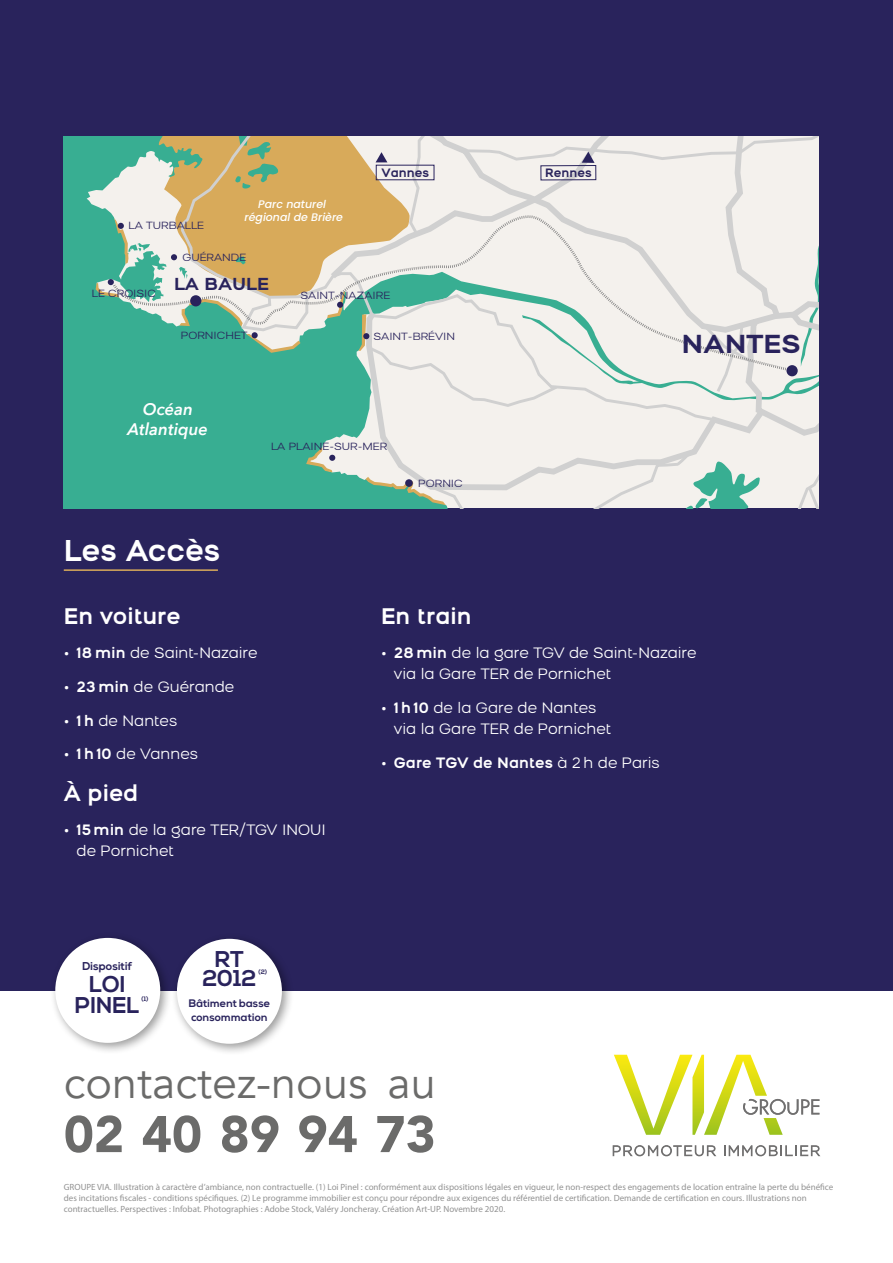
<style>
.page{position:relative;width:893px;height:1263px;background:#fff}
.page>*{position:absolute;margin:0;border:0;box-sizing:border-box;transform-origin:0 0}
.t1{font:900 51px "Avenir";color:#6b6b6a}
.t2{font:45px "Avenir";color:#6b6b6a}
.t3{font:700 30px "Bronova";letter-spacing:-.005em;color:#fff}
.t4{font:700 25.95px "Bronova";color:#29235c;scale:1.07 1}
.t5{font:700 22.8px/19px "Nexa";color:#29235c;text-align:center}
.t6{font:700 22.5px "Bronova";letter-spacing:-.01em;color:#fff}
.t7{font:700 17.25px "Bronova";color:#29235c;scale:1.07 1}
.t8{font:italic 600 16.8px/20.1px "Avenir Next";color:#fff;text-align:center}
.t9{font:15px/21px "Bronova";letter-spacing:.005em;color:#fff}
.t10{font:700 15px "Bronova";letter-spacing:.005em;color:#fff}
.t11{font:700 12.15px "Bronova";color:#29235c}
.t12{font:700 11.4px "Nexa";color:#29235c}
.t13{font:italic 500 10.95px/13.2px "Poppins";color:#fff;text-align:center}
.t14{font:700 10.95px/13px "Nexa";letter-spacing:.01em;color:#29235c}
.t15{font:10.35px "Bronova";color:#29235c;scale:1.07 1}
.t16{font:9px/10.8px "Myriad Pro";color:#929292}
.t17{font:700 6.3px "Nexa";color:#29235c}
.s1{font-weight:700}
.s2{font-weight:400}
</style>
<div class="page">
<svg style="left:613px;top:1145px;width:103px;height:11px"></svg>
<svg style="left:724px;top:1145px;width:96px;height:11px"></svg>
<svg style="left:614px;top:1055px;width:205px;height:80px"></svg>
<div style="left:0;top:0;width:893px;height:991px;background:#29235c"></div>
<div style="left:64px;top:136px;width:302px;height:372px;background:#38ae92"></div>
<svg style="left:177px;top:408px;width:641px;height:31px;background:#46b398"></svg>
<svg style="left:363px;top:408px;width:407px;height:85px;background:#ebece8"></svg>
<svg style="left:366px;top:416px;width:452px;height:92px;background:#e3e9e3"></svg>
<svg style="left:306px;top:447px;width:29px;height:25px"></svg>
<div style="left:405px;top:479px;width:8px;height:8px;background:#29235c;border-radius:50%"></div>
<svg style="left:96px;top:136px;width:722px;height:272px;background:#cad7c5"></svg>
<div style="left:540px;top:165px;width:56px;height:15px;border:1px solid #29235c"></div>
<div style="left:171px;top:933px;width:123px;height:122px;background:#000;opacity:.4"></div>
<div style="left:177px;top:939px;width:105px;height:105px;background:#fff;border-radius:50%"></div>
<div style="left:49px;top:932px;width:123px;height:123px;background:#000;opacity:.4"></div>
<div style="left:55px;top:938px;width:105px;height:105px;background:#fff;border-radius:50%"></div>
<hr style="left:64px;top:569px;width:154px;height:2px;background:#d8aa5a">
<p class="t13" style="left:245px;top:198px;width:100px">Parc naturel régional de Brière</p>
<p class="t15" style="left:128px;top:219px;width:72px">LA TURBALLE</p>
<p class="t15" style="left:183px;top:251px;width:61px">GUÉRANDE</p>
<h3 class="t11" style="left:381px;top:165px;width:49px">Vannes</h3>
<h3 class="t11" style="left:545px;top:165px;width:48px">Rennes</h3>
<p class="t15" style="left:92px;top:287px;width:62px">LE CROISIC</p>
<h3 class="t7" style="left:174px;top:273px;width:90px">LA BAULE</h3>
<p class="t15" style="left:181px;top:329px;width:64px">PORNICHET</p>
<h3 class="t8" style="left:128px;top:398px;width:82px">Océan<br>Atlantique</h3>
<p class="t15" style="left:301px;top:289px;width:85px">SAINT-NAZAIRE</p>
<p class="t15" style="left:374px;top:330px;width:78px">SAINT-BRÉVIN</p>
<h3 class="t3" style="left:64px;top:533px;width:158px">Les Accès</h3>
<p class="t15" style="left:271px;top:440px;width:110px">LA PLAINE-SUR-MER</p>
<p class="t15" style="left:418px;top:477px;width:43px">PORNIC</p>
<h3 class="t4" style="left:682px;top:328px;width:113px">NANTES</h3>
<h3 class="t6" style="left:64px;top:603px;width:118px">En voiture</h3>
<h3 class="t9" style="left:64px;top:642px;width:195px"><span class="s1">• 18 min</span> de Saint-Nazaire</h3>
<h3 class="t9" style="left:64px;top:676px;width:172px"><span class="s1">• 23 min</span> de Guérande</h3>
<h3 class="t9" style="left:64px;top:710px;width:115px"><span class="s1">• 1 h</span> de Nantes</h3>
<h3 class="t9" style="left:64px;top:743px;width:136px"><span class="s1">• 1 h 10</span> de Vannes</h3>
<h3 class="t6" style="left:64px;top:780px;width:76px">À pied</h3>
<h3 class="t9" style="left:77px;top:819px;width:251px;text-indent:-13px"><span class="s1">• 15 min</span> de la gare TER/TGV INOUI de Pornichet</h3>
<h3 class="t5" style="left:202px;top:950px;width:56px">RT<br>2012</h3>
<p class="t14" style="left:189px;top:997px;width:83px">Bâtiment basse consommation</p>
<p class="t12" style="left:83px;top:960px;width:51px">Dispositif</p>
<p class="t17" style="left:258px;top:968px;width:10px">(2)</p>
<h3 class="t5" style="left:75px;top:975px;width:67px;line-height:20.5px">LOI<br>PINEL</h3>
<p class="t17" style="left:142px;top:995px;width:8px">(1)</p>
<h3 class="t6" style="left:381px;top:603px;width:92px">En train</h3>
<h3 class="t9" style="left:394px;top:642px;width:304px;text-indent:-13px"><span class="s1">• 28 min</span> de la gare TGV de Saint-Nazaire via la Gare TER de Pornichet</h3>
<h3 class="t9" style="left:394px;top:697px;width:219px;text-indent:-13px"><span class="s1">• 1 h 10</span> de la Gare de Nantes via la Gare TER de Pornichet</h3>
<h3 class="t10" style="left:381px;top:753px;width:280px">• Gare TGV de Nantes <span class="s2">à 2 h de Paris</span></h3>
<h2 class="t2" style="left:64px;top:1055px;width:374px">contactez-nous au</h2>
<h1 class="t1" style="left:64px;top:1091px;width:373px">02 40 89 94 73</h1>
<p class="t16" style="left:64px;top:1182px;width:771px">GROUPE VIA. Illustration à caractère d’ambiance, non contractuelle. (1) Loi Pinel : conformément aux dispositions légales en vigueur, le non-respect des engagements de location entraîne la perte du bénéfice des incitations fiscales - conditions spécifiques. (2) Le programme immobilier est conçu pour répondre aux exigences du référentiel de certification. Demande de certification en cours. Illustrations non contractuelles. Perspectives : Infobat. Photographies : Adobe Stock, Valéry Joncheray. Création Art-UP. Novembre 2020.</p>
</div>
